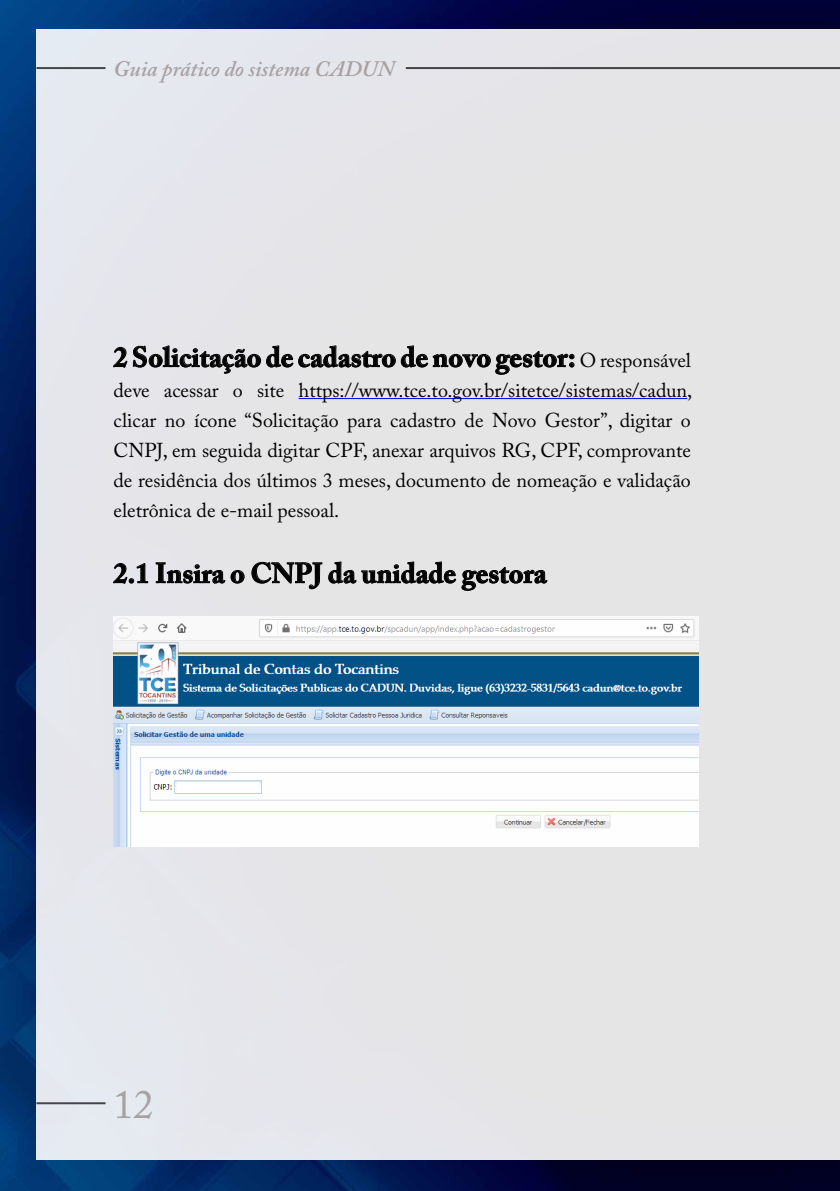
<style>
.page{position:relative;width:840px;height:1191px;background:#fff}
.page>*{position:absolute;margin:0;border:0;box-sizing:border-box;transform-origin:0 0}
.t1{font:40px "Adobe Caslon Pro";color:#a8a1a3}
.t2{font:700 28px "Adobe Caslon Pro";color:#000}
.t3{font:italic 600 22px "Adobe Caslon Pro";color:#a8a1a3}
.t4{font:20px/30px "Adobe Caslon Pro";color:#000;text-align:justify}
.s1{font-weight:400;font-size:20px}
</style>
<div class="page">
<img style="left:0;top:0;width:839px;height:1191px">
<div style="left:36px;top:29px;width:803px;height:1130px;background:#e5e5e7"></div>
<hr style="left:405px;top:67px;width:434px;height:2px;background:#000">
<hr style="left:36px;top:67px;width:69px;height:2px;background:#000">
<hr style="left:36px;top:1102px;width:69px;height:2px;background:#000">
<hr style="left:298px;top:398px;width:389px;height:1px;background:#00f">
<svg style="left:113px;top:345px;width:460px;height:30px"></svg>
<svg style="left:113px;top:563px;width:36px;height:21px"></svg>
<svg style="left:155px;top:562px;width:90px;height:22px"></svg>
<svg style="left:251px;top:561px;width:296px;height:30px"></svg>
<img style="left:113px;top:616px;width:585px;height:230px">
<div style="left:177px;top:782px;width:82px;height:9px;background:#fff"></div>
<p class="t3" style="left:113px;top:55px;width:282px">Guia prático do sistema CADUN</p>
<h2 class="t2" style="left:113px;top:340px;width:578px">2 Solicitação de cadastro de novo gestor: <span class="s1">O responsável</span></h2>
<p class="t4" style="left:113px;top:375px;width:580px">deve acessar o site https://www.tce.to.gov.br/sitetce/sistemas/cadun, clicar no ícone “Solicitação para cadastro de Novo Gestor”, digitar o CNPJ, em seguida digitar CPF, anexar arquivos RG, CPF, comprovante de residência dos últimos 3 meses, documento de nomeação e validação eletrônica de e-mail pessoal.</p>
<h2 class="t2" style="left:113px;top:556px;width:434px">2.1 Insira o CNPJ da unidade gestora</h2>
<h1 class="t1" style="left:113px;top:1081px;width:41px">12</h1>
</div>
